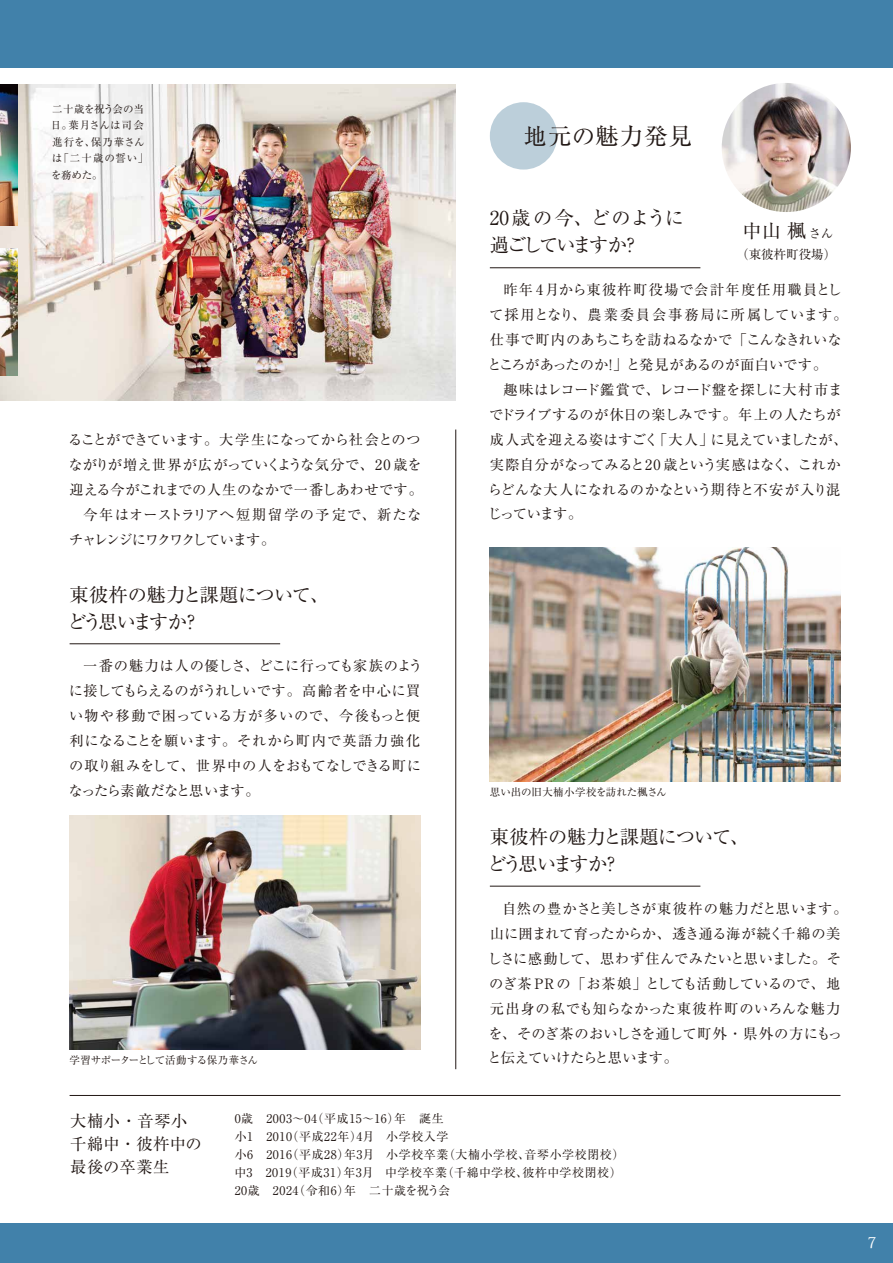
<style>
.page{position:relative;width:893px;height:1263px;background:#fff}
.page>*{position:absolute;margin:0;border:0;box-sizing:border-box;transform-origin:0 0}
.t1{font:23.4px "Ryumin Pro";letter-spacing:.04em;color:#221815}
.t2{font:19.2px/27px "Ryumin Pro";letter-spacing:-.04em;color:#221815}
.t3{font:19.2px/27px "Ryumin Pro";letter-spacing:-.08em;color:#221815}
.t4{font:16.35px/23px "Ryumin Pro";letter-spacing:.035em;color:#221815}
.t5{font:15px "Koz Min Pr 6 N";color:#fff}
.t6{font:14.25px/24.9px "Ryumin Pro";letter-spacing:-.005em;color:#221815}
.t7{font:14.25px/24.9px "Ryumin Pro";letter-spacing:.025em;color:#221815}
.t8{font:14.25px "Ryumin Pro";letter-spacing:-.035em;color:#221815}
.t9{font:14.25px "Ryumin Pro";letter-spacing:.085em;color:#221815}
.t10{font:14.25px "Ryumin Pro";letter-spacing:-.105em;color:#221815}
.t11{font:12.45px "Ryumin Pro";color:#221815}
.t12{font:12px/18px "Ryumin Pro";letter-spacing:.045em;color:#221815}
.t13{font:10.5px/16.5px "Ryumin Pro";letter-spacing:.025em;color:#221815}
.t14{font:10.5px "Ryumin Pro";letter-spacing:-.06em;color:#221815}
.t15{font:10.5px "Ryumin Pro";letter-spacing:-.01em;color:#221815}
</style>
<div class="page">
<div style="left:0;top:0;width:893px;height:67px;background:#4181aa"></div>
<div style="left:0;top:1223px;width:893px;height:40px;background:#4181aa"></div>
<hr style="left:455px;top:429px;width:1px;height:640px;background:#221815">
<img style="left:70px;top:815px;width:350px;height:234px">
<img style="left:490px;top:547px;width:350px;height:234px">
<img style="left:0;top:84px;width:456px;height:316px">
<div style="left:490px;top:102px;width:67px;height:68px;background:#bccfda;border-radius:50%"></div>
<hr style="left:490px;top:267px;width:210px;height:1px;background:#221815">
<hr style="left:490px;top:886px;width:210px;height:1px;background:#221815">
<hr style="left:70px;top:643px;width:210px;height:1px;background:#221815">
<img style="left:722px;top:83px;width:129px;height:129px;border-radius:65px">
<img style="left:0;top:84px;width:18px;height:142px">
<img style="left:0;top:249px;width:18px;height:126px">
<hr style="left:70px;top:1095px;width:770px;height:1px;background:#221815">
<p class="t13" style="left:51px;top:100px;width:99px">二十歳を祝う会の当日。葉月さんは司会進行を、保乃華さんは「二十歳の誓い」を務めた。</p>
<p class="t8" style="left:68px;top:429px;width:354px">ることができています。大学生になってから社会とのつ</p>
<p class="t6" style="left:69px;top:451px;width:355px">ながりが増え世界が広がっていくような気分で、20 歳を</p>
<p class="t6" style="left:70px;top:476px;width:355px">迎える今がこれまでの人生のなかで一番しあわせです。</p>
<p class="t9" style="left:83px;top:503px;width:340px">今年はオーストラリアへ短期留学の予定で、新たな</p>
<p class="t10" style="left:69px;top:528px;width:208px">チャレンジにワクワクしています。</p>
<h2 class="t2" style="left:67px;top:580px;width:264px">東彼杵の魅力と課題について、どう思いますか？</h2>
<p class="t6" style="left:69px;top:653px;width:356px;text-indent:15px">一番の魅力は人の優しさ、どこに行っても家族のように接してもらえるのがうれしいです。高齢者を中心に買い物や移動で困っている方が多いので、今後もっと便利になることを願います。それから町内で英語力強化の取り組みをして、世界中の人をおもてなしできる町になったら素敵だなと思います。</p>
<p class="t14" style="left:70px;top:1052px;width:190px">学習サポーターとして活動する保乃華さん</p>
<h1 class="t1" style="left:523px;top:118px;width:170px">地元の魅力発見</h1>
<h2 class="t3" style="left:490px;top:203px;width:196px">20歳の今、どのように過ごしていますか？</h2>
<h2 class="t2" style="left:743px;top:216px;width:65px">中山 楓</h2>
<p class="t11" style="left:736px;top:244px;width:101px">（東彼杵町役場）</p>
<p class="t11" style="left:808px;top:223px;width:26px">さん</p>
<p class="t7" style="left:488px;top:276px;width:362px;text-indent:16px">昨年4月から東彼杵町役場で会計年度任用職員として採用となり、農業委員会事務局に所属しています。仕事で町内のあちこちを訪ねるなかで「こんなきれいなところがあったのか！」と発見があるのが面白いです。</p>
<p class="t6" style="left:487px;top:376px;width:362px;text-indent:16px">趣味はレコード鑑賞で、レコード盤を探しに大村市までドライブするのが休日の楽しみです。年上の人たちが成人式を迎える姿はすごく「大人」に見えていましたが、実際自分がなってみると20 歳という実感はなく、これからどんな大人になれるのかなという期待と不安が入り混じっています。</p>
<p class="t15" style="left:490px;top:784px;width:178px">思い出の旧大楠小学校を訪れた楓さん</p>
<h2 class="t2" style="left:487px;top:822px;width:264px">東彼杵の魅力と課題について、どう思いますか？</h2>
<p class="t6" style="left:488px;top:895px;width:362px;text-indent:15px">自然の豊かさと美しさが東彼杵の魅力だと思います。山に囲まれて育ったからか、透き通る海が続く千綿の美しさに感動して、思わず住んでみたいと思いました。そのぎ茶 PRの「お茶娘」としても活動しているので、地元出身の私でも知らなかった東彼杵町のいろんな魅力を、そのぎ茶のおいしさを通して町外・県外の方にもっと伝えていけたらと思います。</p>
<p class="t4" style="left:70px;top:1108px;width:133px">大楠小・音琴小千綿中・彼杵中の最後の卒業生</p>
<p class="t12" style="left:234px;top:1109px;width:392px">0歳　2003～04（平成15～16）年　誕生<br>小1　2010（平成22年）4月　小学校入学<br>小6　2016（平成28）年3月　小学校卒業（大楠小学校、音琴小学校閉校）中3　2019（平成31）年3月　中学校卒業（千綿中学校、彼杵中学校閉校）20歳　2024（令和6）年　二十歳を祝う会</p>
<p class="t5" style="left:867px;top:1234px;width:11px">7</p>
</div>
